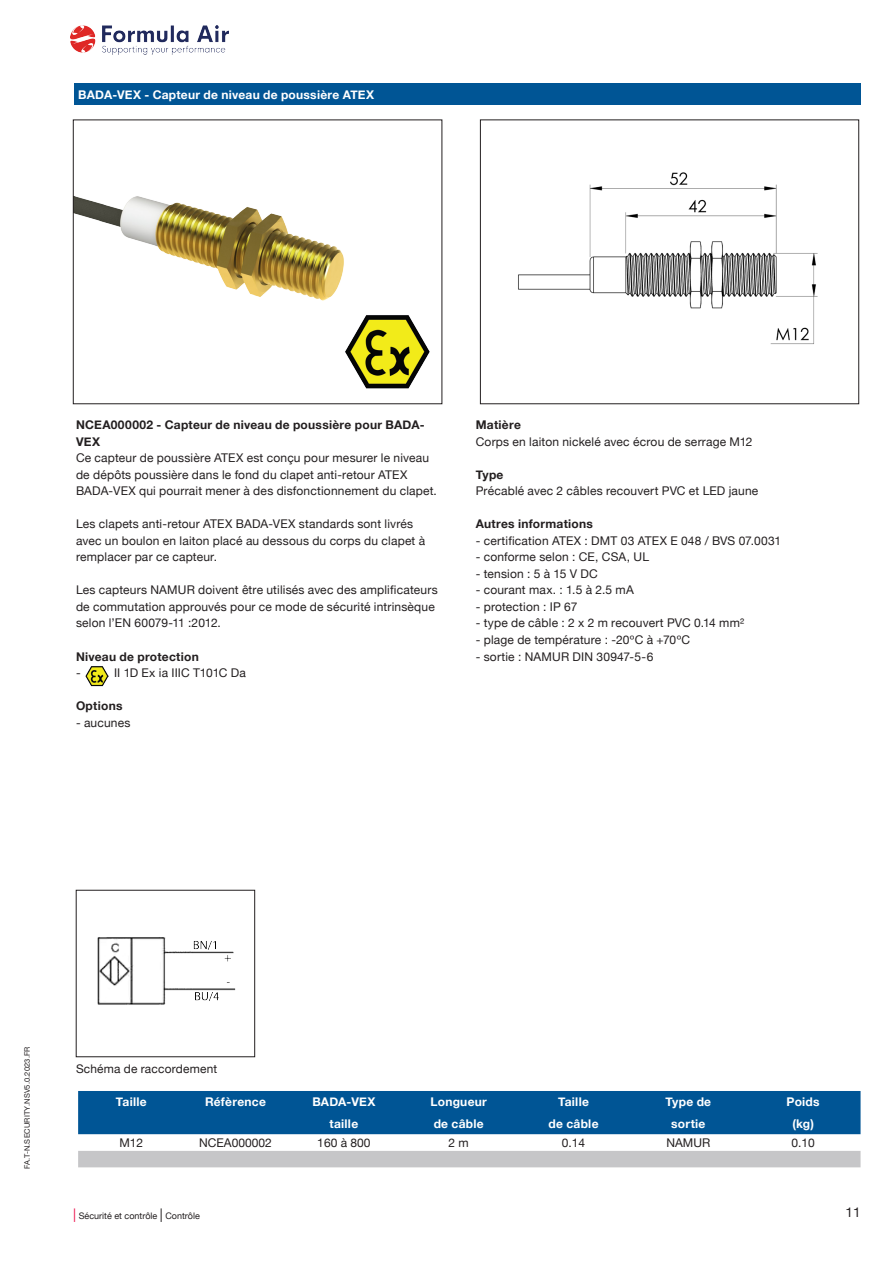
<style>
.page{position:relative;width:893px;height:1263px;background:#fff}
.page>*{position:absolute;margin:0;border:0;box-sizing:border-box;transform-origin:0 0}
.t1{font:13.5px "Helvetica Neue";color:#231f20}
.Body_alinea{font:12px/16.5px "Helvetica Neue";letter-spacing:.015em;color:#231f20}
.Subheader2-H2{font:700 12px/16.5px "Helvetica Neue";letter-spacing:.025em;color:#231f20}
.Header3-_H3_tabel_bo{font:700 12px "Helvetica Neue";letter-spacing:.02em;color:#fff}
.Header1-H1{font:700 12px "Helvetica Neue";letter-spacing:.025em;color:#fff}
.Body_alinea_tabel{font:12px "Helvetica Neue";color:#231f20}
.Body_alinea-2{font:11.85px "Helvetica Neue";letter-spacing:.015em;color:#231f20}
.t2{font:9px "Helvetica Neue";color:#231f20}
.t3{font:7.5px "Helvetica Neue";letter-spacing:.02em;color:#231f20}
.s1{font-size:13.5px;color:#ed154e}
.s2{font-size:13.5px}
</style>
<div class="page">
<img style="left:71px;top:26px;width:157px;height:28px">
<div style="left:74px;top:84px;width:786px;height:21px;background:#005595"></div>
<img style="left:518px;top:172px;width:300px;height:173px">
<div style="left:480px;top:120px;width:379px;height:284px;border:1px solid #231f20"></div>
<img style="left:75px;top:196px;width:269px;height:105px">
<img style="left:345px;top:315px;width:85px;height:74px">
<img style="left:86px;top:666px;width:22px;height:21px">
<img style="left:97px;top:937px;width:139px;height:68px">
<div style="left:76px;top:890px;width:179px;height:167px;border:1px solid #231f20"></div>
<div style="left:78px;top:1091px;width:782px;height:43px;background:#005595"></div>
<div style="left:78px;top:1151px;width:782px;height:16px;background:#c6c6c8"></div>
<p class="Header1-H1" style="left:78px;top:87px;width:298px">BADA-VEX - Capteur de niveau de poussière ATEX</p>
<p class="Subheader2-H2" style="left:76px;top:417px;width:350px">NCEA000002 - Capteur de niveau de poussière pour BADA-<br>VEX</p>
<p class="Body_alinea" style="left:76px;top:450px;width:362px">Ce capteur de poussière ATEX est conçu pour mesurer le niveau de dépôts poussière dans le fond du clapet anti-retour ATEX<br>BADA-VEX qui pourrait mener à des disfonctionnement du clapet.</p>
<p class="Body_alinea" style="left:76px;top:516px;width:351px">Les clapets anti-retour ATEX BADA-VEX standards sont livrés avec un boulon en laiton placé au dessous du corps du clapet à remplacer par ce capteur.</p>
<p class="Body_alinea" style="left:76px;top:582px;width:363px">Les capteurs NAMUR doivent être utilisés avec des amplificateurs de commutation approuvés pour ce mode de sécurité intrinsèque selon l’EN 60079-11 :2012.</p>
<p class="Subheader2-H2" style="left:76px;top:648px;width:124px">Niveau de protection</p>
<p class="Body_alinea" style="left:76px;top:664px;width:6px">-</p>
<p class="Body_alinea" style="left:114px;top:664px;width:133px">II 1D Ex ia IIIC T101C Da</p>
<p class="Subheader2-H2" style="left:76px;top:697px;width:48px">Options</p>
<p class="Body_alinea" style="left:76px;top:714px;width:56px">- aucunes</p>
<p class="Subheader2-H2" style="left:476px;top:417px;width:47px">Matière</p>
<p class="Body_alinea" style="left:476px;top:433px;width:278px">Corps en laiton nickelé avec écrou de serrage M12</p>
<p class="Subheader2-H2" style="left:476px;top:466px;width:29px">Type</p>
<p class="Body_alinea" style="left:476px;top:483px;width:284px">Précablé avec 2 câbles recouvert PVC et LED jaune</p>
<p class="Subheader2-H2" style="left:476px;top:516px;width:119px">Autres informations</p>
<p class="Body_alinea" style="left:476px;top:532px;width:307px">- certification ATEX : DMT 03 ATEX E 048 / BVS 07.0031</p>
<p class="Body_alinea" style="left:476px;top:549px;width:175px">- conforme selon : CE, CSA, UL</p>
<p class="Body_alinea" style="left:476px;top:565px;width:124px">- tension : 5 à 15 V DC</p>
<p class="Body_alinea" style="left:476px;top:582px;width:160px">- courant max. : 1.5 à 2.5 mA</p>
<p class="Body_alinea" style="left:476px;top:598px;width:103px">- protection : IP 67</p>
<p class="Body_alinea" style="left:476px;top:615px;width:270px">- type de câble : 2 x 2 m recouvert PVC 0.14 mm²</p>
<p class="Body_alinea" style="left:476px;top:631px;width:216px">- plage de température : -20ºC à +70ºC</p>
<p class="Body_alinea" style="left:476px;top:648px;width:179px">- sortie : NAMUR DIN 30947-5-6</p>
<p class="t3" style="left:23px;top:1169px;width:124px;rotate:-90deg">FA.T-N.SECURITY.NSV5.0.2023.FR</p>
<p class="Body_alinea-2" style="left:76px;top:1062px;width:143px">Schéma de raccordement</p>
<p class="Header3-_H3_tabel_bo" style="left:116px;top:1094px;width:32px">Taille</p>
<p class="Header1-H1" style="left:205px;top:1094px;width:62px">Réfèrence</p>
<p class="Header3-_H3_tabel_bo" style="left:312px;top:1094px;width:65px">BADA-VEX</p>
<p class="Header3-_H3_tabel_bo" style="left:430px;top:1094px;width:58px">Longueur</p>
<p class="Header3-_H3_tabel_bo" style="left:558px;top:1094px;width:32px">Taille</p>
<p class="Header3-_H3_tabel_bo" style="left:665px;top:1094px;width:47px">Type de</p>
<p class="Header3-_H3_tabel_bo" style="left:787px;top:1094px;width:35px">Poids</p>
<p class="Header3-_H3_tabel_bo" style="left:330px;top:1116px;width:30px">taille</p>
<p class="Header3-_H3_tabel_bo" style="left:434px;top:1116px;width:52px">de câble</p>
<p class="Header3-_H3_tabel_bo" style="left:548px;top:1116px;width:52px">de câble</p>
<p class="Header3-_H3_tabel_bo" style="left:671px;top:1116px;width:36px">sortie</p>
<p class="Header3-_H3_tabel_bo" style="left:792px;top:1116px;width:23px">(kg)</p>
<p class="Body_alinea_tabel" style="left:119px;top:1135px;width:25px">M12</p>
<p class="Body_alinea_tabel" style="left:199px;top:1135px;width:74px">NCEA000002</p>
<p class="Body_alinea_tabel" style="left:317px;top:1135px;width:55px">160 à 800</p>
<p class="Body_alinea_tabel" style="left:449px;top:1135px;width:22px">2 m</p>
<p class="Body_alinea_tabel" style="left:562px;top:1135px;width:25px">0.14</p>
<p class="Body_alinea_tabel" style="left:666px;top:1135px;width:45px">NAMUR</p>
<p class="Body_alinea_tabel" style="left:791px;top:1135px;width:25px">0.10</p>
<p class="t2" style="left:73px;top:1211px;width:128px"><span class="s1">|</span> Sécurité et contrôle <span class="s2">|</span> Contrôle</p>
<p class="t1" style="left:845px;top:1204px;width:17px">11</p>
</div>
